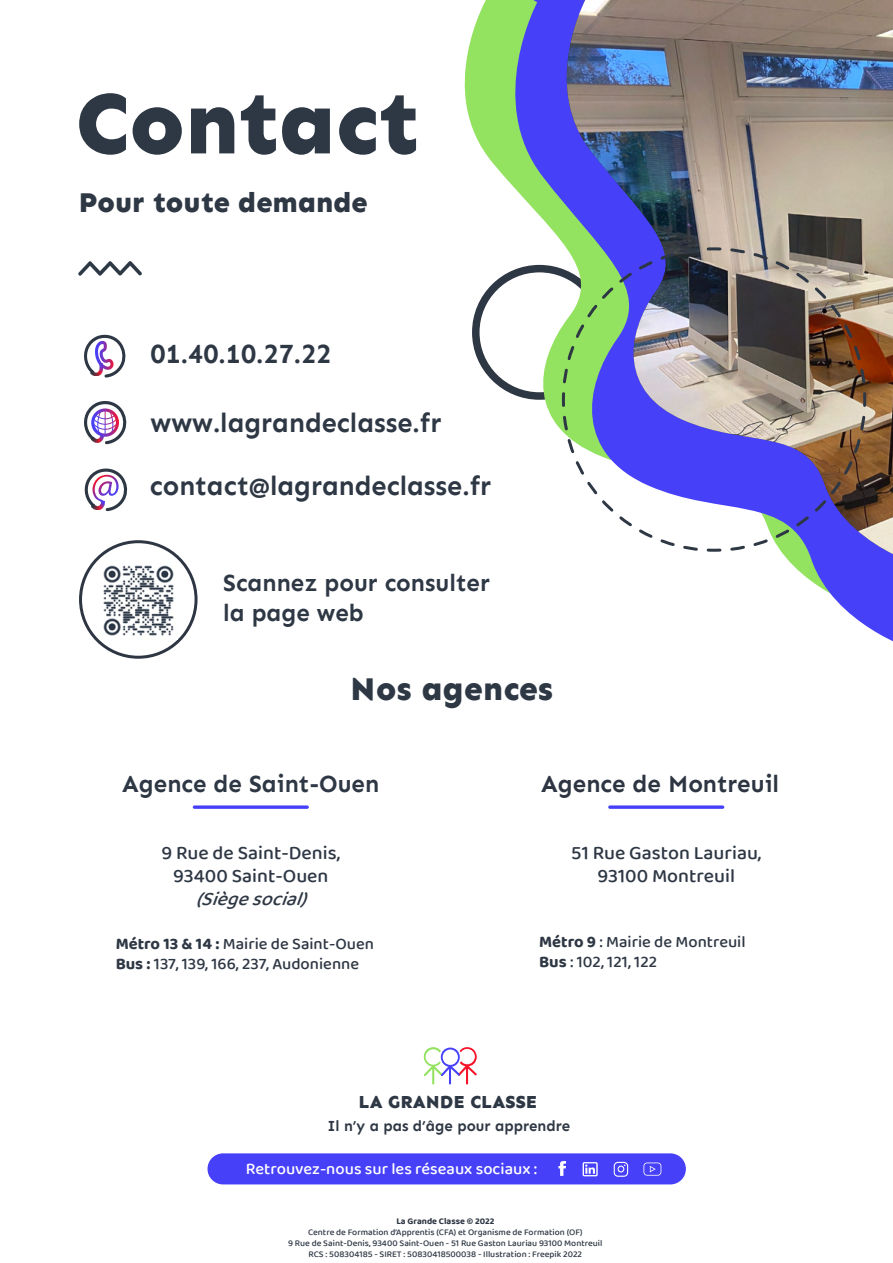
<style>
.page{position:relative;width:893px;height:1263px;background:#fff}
.page>*{position:absolute;margin:0;border:0;box-sizing:border-box;transform-origin:0 0}
.t1{font:800 90px "Sen";color:#2e3744}
.t2{font:800 33px "Sen";letter-spacing:.01em;color:#2e3744}
.t3{font:800 28.5px "Sen";color:#2e3744}
.t4{font:700 27px "Sen";color:#2e3744}
.t5{font:700 24px/30px "Sen";color:#2e3744}
.t6{font:700 24px "Sen";color:#2d3542}
.t7{font:500 19.5px/23.4px "Baloo Chettan 2";color:#2e3744;text-align:center}
.t8{font:italic 500 19.5px "Baloo Chettan 2";color:#2e3744}
.t9{font:800 18.3px "Sen";color:#2e3744}
.t10{font:500 16.5px/19.8px "Baloo Chettan 2";color:#2e3744}
.t11{font:500 16.5px "Baloo Chettan 2";color:#fff}
.t12{font:700 15px "Sen";color:#2e3744}
.t13{font:500 9px/10.8px "Baloo Chettan 2";color:#2e3744;text-align:center}
.t14{font:700 9px "Baloo Chettan 2";color:#2e3744}
.s1{font-weight:700}
</style>
<div class="page">
<svg style="left:84px;top:334px;width:42px;height:44px"></svg>
<svg style="left:84px;top:401px;width:43px;height:44px"></svg>
<div style="left:91px;top:408px;width:28px;height:29px;border:3px solid #fff;border-radius:50%"></div>
<svg style="left:84px;top:468px;width:44px;height:44px"></svg>
<img style="left:78px;top:261px;width:63px;height:14px">
<svg style="left:464px;top:4px;width:20px;height:367px"></svg>
<svg style="left:484px;top:0;width:409px;height:642px"></svg>
<svg style="left:540px;top:0;width:353px;height:563px"></svg>
<img style="left:562px;top:0;width:331px;height:554px">
<img style="left:560px;top:246px;width:308px;height:307px">
<svg style="left:423px;top:1047px;width:54px;height:38px"></svg>
<div style="left:207px;top:1153px;width:479px;height:31px;background:#4740f9;border-radius:16px"></div>
<svg style="left:558px;top:1161px;width:8px;height:15px"></svg>
<svg style="left:583px;top:1162px;width:15px;height:14px"></svg>
<svg style="left:614px;top:1162px;width:14px;height:15px"></svg>
<svg style="left:641px;top:1153px;width:20px;height:22px"></svg>
<svg style="left:193px;top:805px;width:116px;height:4px"></svg>
<svg style="left:608px;top:805px;width:116px;height:4px"></svg>
<div style="left:79px;top:540px;width:119px;height:119px;border:3px solid #2e3643;border-radius:50%"></div>
<img style="left:103px;top:565px;width:71px;height:71px">
<h1 class="t1" style="left:76px;top:73px;width:346px">Contact</h1>
<h3 class="t3" style="left:79px;top:186px;width:290px">Pour toute demande</h3>
<h3 class="t4" style="left:151px;top:339px;width:182px">01.40.10.27.22</h3>
<h3 class="t4" style="left:151px;top:408px;width:292px">www.lagrandeclasse.fr</h3>
<h3 class="t4" style="left:150px;top:471px;width:343px">contact@lagrandeclasse.fr</h3>
<h3 class="t5" style="left:223px;top:568px;width:268px">Scannez pour consulter la page web</h3>
<h2 class="t2" style="left:350px;top:671px;width:204px">Nos agences</h2>
<h3 class="t5" style="left:122px;top:768px;width:259px">Agence de Saint-Ouen</h3>
<h3 class="t6" style="left:541px;top:770px;width:239px">Agence de Montreuil</h3>
<h3 class="t7" style="left:161px;top:840px;width:180px">9 Rue de Saint-Denis,<br>93400 Saint-Ouen</h3>
<h3 class="t8" style="left:196px;top:885px;width:121px">(Siègesocial)</h3>
<h3 class="t7" style="left:571px;top:841px;width:191px">51 Rue Gaston Lauriau,<br>93100 Montreuil</h3>
<h3 class="t10" style="left:116px;top:934px;width:260px"><span class="s1">Métro 13 &amp; 14 :</span> Mairie de Saint-Ouen<br><span class="s1">Bus :</span> 137, 139, 166, 237, Audonienne</h3>
<h3 class="t10" style="left:539px;top:932px;width:208px"><span class="s1">Métro 9</span> : Mairie de Montreuil<br><span class="s1">Bus</span> : 102, 121, 122</h3>
<h3 class="t9" style="left:359px;top:1091px;width:180px">LA GRANDE CLASSE</h3>
<h3 class="t12" style="left:327px;top:1117px;width:244px">Il n’y a pas d’âge pour apprendre</h3>
<h3 class="t11" style="left:246px;top:1157px;width:293px">Retrouvez-nous sur les réseaux sociaux :</h3>
<p class="t14" style="left:396px;top:1215px;width:100px">La Grande Classe © 2022</p>
<p class="t13" style="left:288px;top:1227px;width:316px">Centre de Formation d’Apprentis (CFA) et Organisme de Formation (OF)<br>9 Rue de Saint-Denis, 93400 Saint-Ouen - 51 Rue Gaston Lauriau 93100 Montreuil<br>RCS : 508304185 - SIRET : 50830418500038 - Illustration : Freepik 2022</p>
</div>
